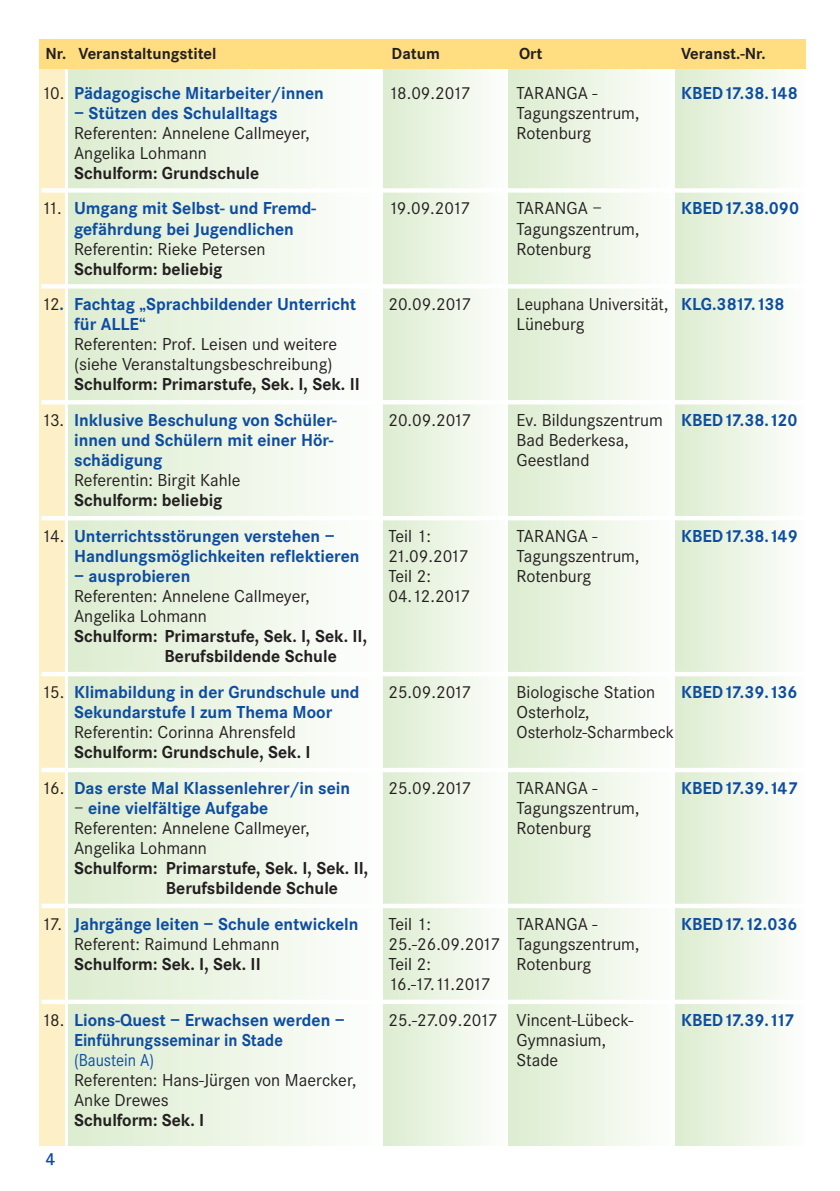
<style>
.page{position:relative;width:840px;height:1191px;background:#fff}
.page>*{position:absolute;margin:0;border:0;box-sizing:border-box;transform-origin:0 0}
.t1{font:18px/20px "Corporate S";color:#231f20}
.t2{font:700 18px "Corporate S";color:#0d4da1}
.t3{font:700 18px/20px "Corporate S";color:#231f20}
.t4{font:18px "Corporate S";color:#231f20;scale:.96 1}
.t5{font:700 18px "Corporate S";color:#0d4da1;scale:.92 1}
.t6{font:18px "Corporate S";letter-spacing:-.05em;color:#231f20}
.t7{font:18px "Corporate S";color:#0d4da1;scale:.92 1}
.t8{font:600 18px "Corporate S";color:#0d4da1}
.t9{font:700 16.6px "Corporate S";color:#231f20}
.s1{font-weight:400;color:#231f20}
.s2{font-weight:700;color:#0d4da1}
</style>
<div class="page">
<div style="left:68px;top:40px;width:315px;height:1105px;background:linear-gradient(to right,#ddecd0,#fdfefd)"></div>
<div style="left:40px;top:40px;width:25px;height:1105px;background:#fef0c6"></div>
<div style="left:383px;top:40px;width:125px;height:1105px;background:linear-gradient(to right,#ddecd0,#fdfefc)"></div>
<div style="left:508px;top:40px;width:167px;height:1105px;background:linear-gradient(to right,#ddecd0,#fdfefd)"></div>
<div style="left:675px;top:40px;width:130px;height:1105px;background:linear-gradient(to right,#ddedd0,#fdfefc)"></div>
<div style="left:40px;top:40px;width:765px;height:29px;background:#ffdd80"></div>
<div style="left:41px;top:188px;width:764px;height:5px;background:#fff"></div>
<hr style="left:41px;top:284px;width:764px;height:4px;background:#fff">
<hr style="left:41px;top:400px;width:764px;height:4px;background:#fff">
<hr style="left:41px;top:516px;width:764px;height:4px;background:#fff">
<hr style="left:41px;top:672px;width:764px;height:4px;background:#fff">
<hr style="left:41px;top:768px;width:764px;height:4px;background:#fff">
<div style="left:41px;top:903px;width:764px;height:5px;background:#fff"></div>
<div style="left:41px;top:999px;width:764px;height:5px;background:#fff"></div>
<p class="t9" style="left:45px;top:43px;width:172px">Nr. Veranstaltungstitel</p>
<p class="t9" style="left:391px;top:43px;width:50px">Datum</p>
<p class="t9" style="left:519px;top:43px;width:25px">Ort</p>
<p class="t9" style="left:680px;top:43px;width:86px">Veranst.-Nr.</p>
<p class="t2" style="left:41px;top:82px;width:284px"><span class="s1">10.</span> Pädagogische Mitarbeiter/innen</p>
<p class="t1" style="left:388px;top:82px;width:84px">18.09.2017</p>
<p class="t1" style="left:516px;top:82px;width:82px">TARANGA -</p>
<p class="t2" style="left:680px;top:82px;width:118px">KBED17.38.148</p>
<p class="t2" style="left:74px;top:102px;width:205px">– Stützen des Schulalltags</p>
<p class="t1" style="left:516px;top:102px;width:124px">Tagungszentrum,</p>
<p class="t1" style="left:74px;top:122px;width:237px">Referenten: Annelene Callmeyer,</p>
<p class="t1" style="left:516px;top:122px;width:76px">Rotenburg</p>
<p class="t1" style="left:74px;top:142px;width:134px">Angelika Lohmann</p>
<p class="t3" style="left:74px;top:162px;width:187px">Schulform: Grundschule</p>
<p class="t2" style="left:41px;top:198px;width:276px"><span class="s1">11.</span> Umgang mit Selbst- und Fremd-</p>
<p class="t1" style="left:388px;top:198px;width:83px">19.09.2017</p>
<p class="t1" style="left:516px;top:198px;width:87px">TARANGA –</p>
<p class="t2" style="left:680px;top:198px;width:119px">KBED17.38.090</p>
<p class="t2" style="left:74px;top:218px;width:221px">gefährdung bei Jugendlichen</p>
<p class="t1" style="left:516px;top:218px;width:124px">Tagungszentrum,</p>
<p class="t1" style="left:74px;top:238px;width:193px">Referentin: Rieke Petersen</p>
<p class="t1" style="left:516px;top:238px;width:76px">Rotenburg</p>
<p class="t3" style="left:74px;top:258px;width:150px">Schulform: beliebig</p>
<p class="t2" style="left:41px;top:294px;width:316px"><span class="s1">12</span>. Fachtag „Sprachbildender Unterricht</p>
<p class="t1" style="left:388px;top:294px;width:85px">20.09.2017</p>
<p class="t4" style="left:516px;top:294px;width:280px">Leuphana Universität, <span class="s2">KLG.3817.138</span></p>
<p class="t2" style="left:74px;top:314px;width:73px">für ALLE“</p>
<p class="t1" style="left:516px;top:314px;width:69px">Lüneburg</p>
<p class="t1" style="left:74px;top:334px;width:264px">Referenten: Prof. Leisen und weitere (siehe Veranstaltungsbeschreibung)</p>
<p class="t3" style="left:74px;top:374px;width:287px">Schulform: Primarstufe, Sek. I, Sek. II</p>
<p class="t2" style="left:41px;top:409px;width:297px"><span class="s1">13.</span> Inklusive Beschulung von Schüler-</p>
<p class="t1" style="left:388px;top:410px;width:85px">20.09.2017</p>
<p class="t1" style="left:516px;top:410px;width:282px">Ev. Bildungszentrum <span class="s2">KBED17.38.120</span></p>
<p class="t2" style="left:74px;top:429px;width:260px">innen und Schülern mit einer Hör-</p>
<p class="t1" style="left:516px;top:430px;width:113px">Bad Bederkesa,</p>
<p class="t2" style="left:74px;top:449px;width:90px">schädigung</p>
<p class="t1" style="left:516px;top:450px;width:74px">Geestland</p>
<p class="t1" style="left:74px;top:470px;width:168px">Referentin: Birgit Kahle</p>
<p class="t3" style="left:74px;top:490px;width:150px">Schulform: beliebig</p>
<p class="t2" style="left:41px;top:525px;width:295px"><span class="s1">14.</span> Unterrichtsstörungen verstehen –</p>
<p class="t1" style="left:388px;top:526px;width:44px">Teil 1:</p>
<p class="t1" style="left:516px;top:526px;width:82px">TARANGA -</p>
<p class="t2" style="left:680px;top:525px;width:118px">KBED17.38.149</p>
<p class="t2" style="left:74px;top:545px;width:287px">Handlungsmöglichkeiten reflektieren</p>
<p class="t1" style="left:388px;top:546px;width:82px">21.09.2017</p>
<p class="t1" style="left:516px;top:546px;width:124px">Tagungszentrum,</p>
<p class="t2" style="left:74px;top:565px;width:118px">– ausprobieren</p>
<p class="t1" style="left:388px;top:566px;width:44px">Teil 2:</p>
<p class="t1" style="left:516px;top:566px;width:76px">Rotenburg</p>
<p class="t1" style="left:74px;top:586px;width:237px">Referenten: Annelene Callmeyer,</p>
<p class="t1" style="left:388px;top:586px;width:84px">04.12.2017</p>
<p class="t1" style="left:74px;top:606px;width:134px">Angelika Lohmann</p>
<p class="t3" style="left:164px;top:626px;width:204px;text-indent:-90px">Schulform: Primarstufe, Sek. I, Sek. II,<br>Berufsbildende Schule</p>
<p class="t2" style="left:41px;top:681px;width:319px"><span class="s1">15.</span> Klimabildung in der Grundschule und</p>
<p class="t1" style="left:388px;top:682px;width:85px">25.09.2017</p>
<p class="t1" style="left:516px;top:682px;width:140px">Biologische Station</p>
<p class="t2" style="left:680px;top:681px;width:118px">KBED17.39.136</p>
<p class="t2" style="left:74px;top:701px;width:259px">Sekundarstufe I zum Thema Moor</p>
<p class="t1" style="left:516px;top:702px;width:74px">Osterholz,</p>
<p class="t1" style="left:74px;top:722px;width:223px">Referentin: Corinna Ahrensfeld</p>
<p class="t4" style="left:516px;top:721px;width:165px">Osterholz-Scharmbeck</p>
<p class="t3" style="left:74px;top:742px;width:238px">Schulform: Grundschule, Sek. I</p>
<p class="t2" style="left:41px;top:777px;width:310px"><span class="s1">16.</span> Das erste Mal Klassenlehrer/in sein</p>
<p class="t1" style="left:388px;top:778px;width:85px">25.09.2017</p>
<p class="t1" style="left:516px;top:778px;width:82px">TARANGA -</p>
<p class="t2" style="left:680px;top:777px;width:118px">KBED17.39.147</p>
<p class="t2" style="left:74px;top:797px;width:195px"><span class="s1">–</span> eine vielfältige Aufgabe</p>
<p class="t1" style="left:516px;top:798px;width:124px">Tagungszentrum,</p>
<p class="t1" style="left:74px;top:818px;width:237px">Referenten: Annelene Callmeyer,</p>
<p class="t1" style="left:516px;top:818px;width:76px">Rotenburg</p>
<p class="t1" style="left:74px;top:838px;width:134px">Angelika Lohmann</p>
<p class="t3" style="left:166px;top:858px;width:204px;text-indent:-92px">Schulform: Primarstufe, Sek. I, Sek. II,<br>Berufsbildende Schule</p>
<p class="t2" style="left:41px;top:913px;width:318px"><span class="s1">17.</span> Jahrgänge leiten – Schule entwickeln</p>
<p class="t1" style="left:388px;top:913px;width:44px">Teil 1:</p>
<p class="t1" style="left:516px;top:913px;width:82px">TARANGA -</p>
<p class="t2" style="left:680px;top:913px;width:118px">KBED17.12.036</p>
<p class="t1" style="left:74px;top:933px;width:207px">Referent: Raimund Lehmann</p>
<p class="t1" style="left:388px;top:933px;width:252px">25.-26.09.2017 Tagungszentrum,</p>
<p class="t3" style="left:74px;top:953px;width:188px">Schulform: Sek. I, Sek. II</p>
<p class="t1" style="left:388px;top:953px;width:44px">Teil 2:</p>
<p class="t1" style="left:516px;top:953px;width:76px">Rotenburg</p>
<p class="t6" style="left:388px;top:973px;width:104px">16.-17.11.2017</p>
<p class="t2" style="left:41px;top:1009px;width:305px"><span class="s1">18.</span> Lions-Quest – Erwachsen werden –</p>
<p class="t1" style="left:388px;top:1009px;width:246px">25.-27.09.2017 Vincent-Lübeck-</p>
<p class="t2" style="left:680px;top:1009px;width:114px">KBED17.39.117</p>
<p class="t5" style="left:74px;top:1029px;width:228px">Einführungsseminar in Stade</p>
<p class="t1" style="left:516px;top:1029px;width:91px">Gymnasium,</p>
<p class="t7" style="left:74px;top:1049px;width:89px">(Baustein A)</p>
<p class="t1" style="left:516px;top:1049px;width:43px">Stade</p>
<p class="t1" style="left:74px;top:1069px;width:283px">Referenten: Hans-Jürgen von Maercker,<br>Anke Drewes</p>
<p class="t3" style="left:74px;top:1109px;width:132px">Schulform: Sek. I</p>
<p class="t8" style="left:45px;top:1148px;width:11px">4</p>
</div>
